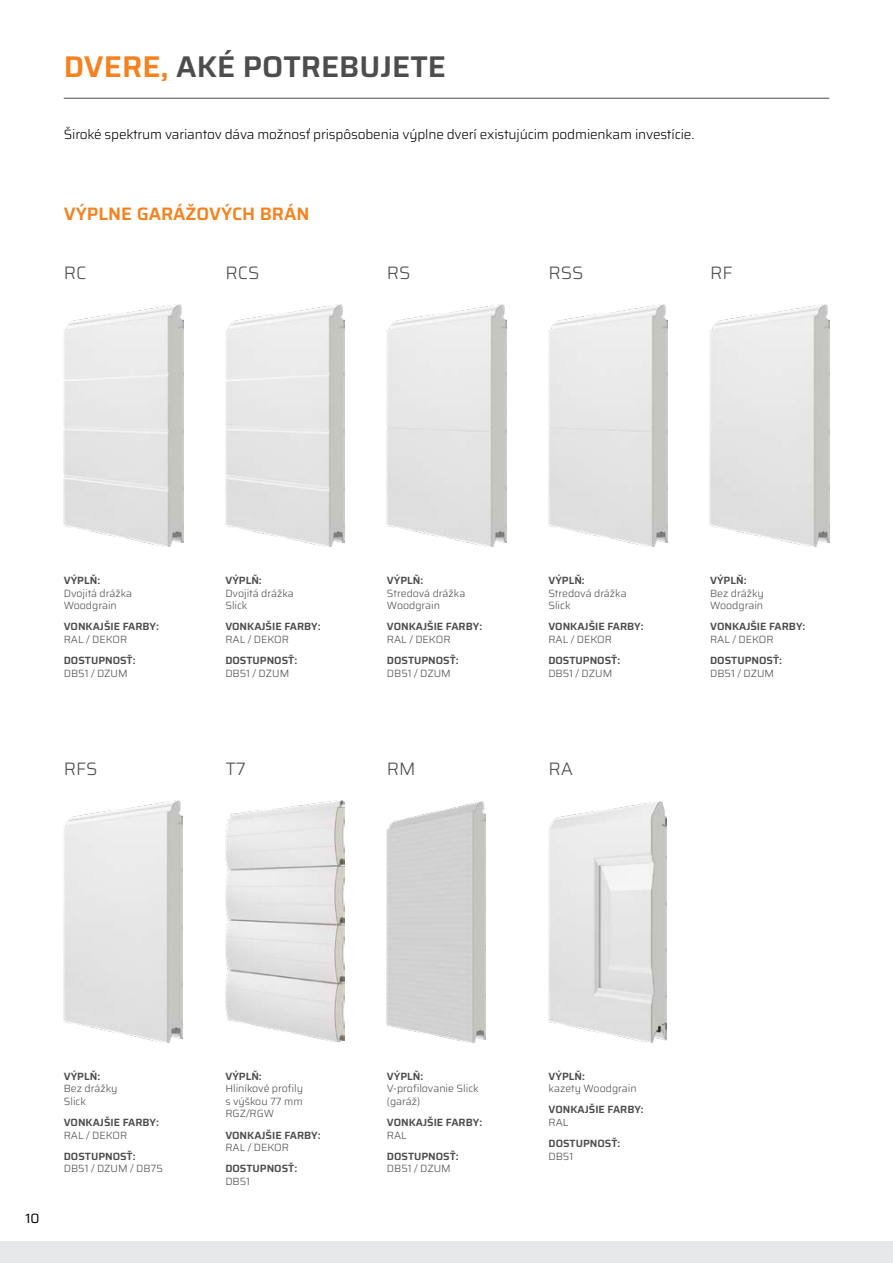
<style>
.page{position:relative;width:893px;height:1263px;background:#fff}
.page>*{position:absolute;margin:0;border:0;box-sizing:border-box;transform-origin:0 0}
.Head{font:600 30px "Saira";color:#4d4d4e}
.Sub_head{font:300 18px "Saira";color:#4d4d4e}
.Sub_head-2{font:600 18px "Saira";color:#f5821f}
.t1{font:300 13.5px "Saira";letter-spacing:-.01em;color:#000}
.t2{font:13.5px "Saira";color:#000}
.Podpis{font:600 10.5px/12.6px "Saira";color:#4d4d4e}
.Podpis-2{font:300 10.5px/12.6px "Saira";color:#4d4d4e}
.s1{color:#f5821f}
.s2{font-weight:600}
.s3{font-weight:300}
</style>
<div class="page">
<hr style="left:64px;top:98px;width:765px;height:1px;background:#4d4d4e">
<img style="left:64px;top:800px;width:119px;height:242px">
<img style="left:225px;top:800px;width:119px;height:241px">
<img style="left:387px;top:801px;width:98px;height:241px">
<img style="left:549px;top:801px;width:118px;height:241px">
<img style="left:64px;top:304px;width:119px;height:242px">
<img style="left:225px;top:304px;width:119px;height:242px">
<img style="left:387px;top:304px;width:119px;height:242px">
<img style="left:548px;top:304px;width:120px;height:242px">
<img style="left:710px;top:304px;width:119px;height:242px">
<div style="left:0;top:1242px;width:893px;height:21px;background:#e5e7e8"></div>
<p class="Head" style="left:64px;top:42px;width:384px"><span class="s1">DVERE,</span> AKÉ POTREBUJETE</p>
<p class="t1" style="left:64px;top:123px;width:632px">Široké spektrum variantov dáva možnosť prispôsobenia výplne dverí existujúcim podmienkam investície.</p>
<p class="Sub_head-2" style="left:64px;top:199px;width:247px">VÝPLNE GARÁŽOVÝCH BRÁN</p>
<p class="Sub_head" style="left:64px;top:258px;width:24px">RC</p>
<p class="Sub_head" style="left:225px;top:258px;width:36px">RCS</p>
<p class="Sub_head" style="left:387px;top:258px;width:25px">RS</p>
<p class="Sub_head" style="left:549px;top:258px;width:37px">RSS</p>
<p class="Sub_head" style="left:710px;top:258px;width:24px">RF</p>
<p class="Podpis-2" style="left:64px;top:574px;width:70px"><span class="s2">VÝPLŇ:<br></span>Dvojitá drážka<br>Woodgrain</p>
<p class="Podpis" style="left:64px;top:620px;width:97px">VONKAJŠIE FARBY:<br><span class="s3">RAL / DEKOR</span></p>
<p class="Podpis" style="left:64px;top:654px;width:73px">DOSTUPNOSŤ:<br><span class="s3">DB51 / DZUM</span></p>
<p class="Podpis-2" style="left:225px;top:574px;width:70px"><span class="s2">VÝPLŇ:<br></span>Dvojitá drážka<br>Slick</p>
<p class="Podpis" style="left:225px;top:620px;width:97px">VONKAJŠIE FARBY:<br><span class="s3">RAL / DEKOR</span></p>
<p class="Podpis" style="left:225px;top:654px;width:73px">DOSTUPNOSŤ:<br><span class="s3">DB51 / DZUM</span></p>
<p class="Podpis-2" style="left:387px;top:574px;width:80px"><span class="s2">VÝPLŇ:<br></span>Stredová drážka<br>Woodgrain</p>
<p class="Podpis" style="left:387px;top:620px;width:97px">VONKAJŠIE FARBY:<br><span class="s3">RAL / DEKOR</span></p>
<p class="Podpis" style="left:387px;top:654px;width:73px">DOSTUPNOSŤ:<br><span class="s3">DB51 / DZUM</span></p>
<p class="Podpis-2" style="left:548px;top:574px;width:80px"><span class="s2">VÝPLŇ:<br></span>Stredová drážka<br>Slick</p>
<p class="Podpis" style="left:548px;top:620px;width:97px">VONKAJŠIE FARBY:<br><span class="s3">RAL / DEKOR</span></p>
<p class="Podpis" style="left:548px;top:654px;width:73px">DOSTUPNOSŤ:<br><span class="s3">DB51 / DZUM</span></p>
<p class="Sub_head" style="left:64px;top:754px;width:35px">RFS</p>
<p class="Sub_head" style="left:225px;top:754px;width:22px">T7</p>
<p class="Sub_head" style="left:387px;top:754px;width:30px">RM</p>
<p class="Sub_head" style="left:549px;top:754px;width:26px">RA</p>
<p class="Podpis-2" style="left:710px;top:574px;width:55px"><span class="s2">VÝPLŇ:<br></span>Bez drážky<br>Woodgrain</p>
<p class="Podpis" style="left:710px;top:620px;width:97px">VONKAJŠIE FARBY:<br><span class="s3">RAL / DEKOR</span></p>
<p class="Podpis" style="left:710px;top:654px;width:73px">DOSTUPNOSŤ:<br><span class="s3">DB51 / DZUM</span></p>
<p class="t2" style="left:26px;top:1207px;width:16px">10</p>
<p class="Podpis-2" style="left:64px;top:1069px;width:55px"><span class="s2">VÝPLŇ:<br></span>Bez drážky<br>Slick</p>
<p class="Podpis" style="left:64px;top:1116px;width:97px">VONKAJŠIE FARBY:<br><span class="s3">RAL / DEKOR</span></p>
<p class="Podpis-2" style="left:64px;top:1149px;width:101px"><span class="s2">DOSTUPNOSŤ:<br></span>DB51 / DZUM / DB75</p>
<p class="Podpis-2" style="left:225px;top:1069px;width:79px"><span class="s2">VÝPLŇ:<br></span>Hliníkové profily s výškou 77 mm<br>RGZ/RGW</p>
<p class="Podpis" style="left:225px;top:1128px;width:97px">VONKAJŠIE FARBY:<br><span class="s3">RAL / DEKOR</span></p>
<p class="Podpis" style="left:225px;top:1162px;width:73px">DOSTUPNOSŤ:<br><span class="s3">DB51</span></p>
<p class="Podpis-2" style="left:387px;top:1069px;width:93px"><span class="s2">VÝPLŇ:<br></span>V-profilovanie Slick (garáž)</p>
<p class="Podpis" style="left:387px;top:1116px;width:97px">VONKAJŠIE FARBY:<br><span class="s3">RAL</span></p>
<p class="Podpis" style="left:387px;top:1149px;width:73px">DOSTUPNOSŤ:<br><span class="s3">DB51 / DZUM</span></p>
<p class="Podpis-2" style="left:549px;top:1069px;width:90px"><span class="s2">VÝPLŇ:<br></span>kazety Woodgrain</p>
<p class="Podpis" style="left:549px;top:1103px;width:97px">VONKAJŠIE FARBY:<br><span class="s3">RAL</span></p>
<p class="Podpis" style="left:549px;top:1137px;width:73px">DOSTUPNOSŤ:<br><span class="s3">DB51</span></p>
</div>
